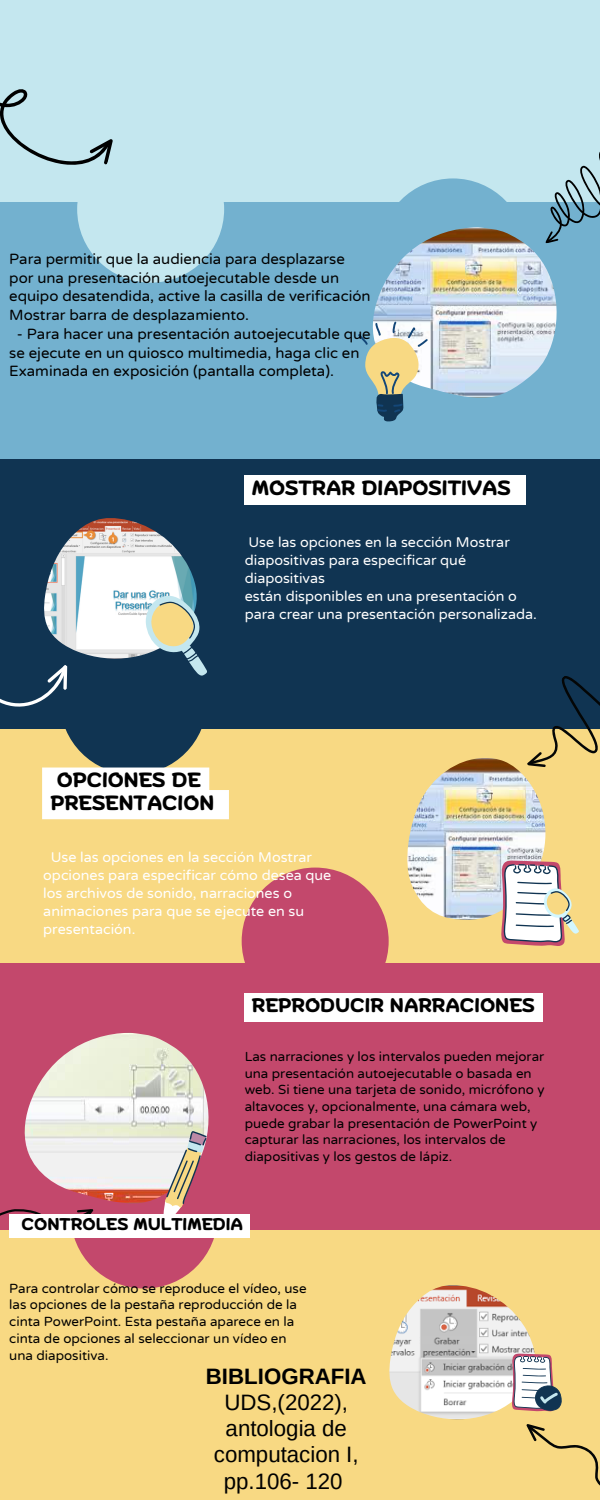
<style>
.page{position:relative;width:600px;height:1500px;background:#f8d983}
.page>*{position:absolute;margin:0;border:0;box-sizing:border-box;transform-origin:0 0}
.t1{font:22.3px/26.2px "Arimo";color:#000;text-align:center}
.t2{font:700 22.3px "Arimo";color:#000}
.t3{font:700 20.6px/22.5px "Biski";color:#000;text-align:center}
.t4{font:700 19.6px "Biski";color:#000}
.t5{font:700 17px "Biski";color:#000}
.t6{font:15px/18.8px "Varela Round";color:#000}
.t7{font:14.3px/18px "Varela Round";color:#fff}
.t8{font:13.4px/16.7px "Varela Round";color:#000}
.t9{font:13.3px/16.7px "Varela Round";color:#000}
</style>
<div class="page">
<div style="left:0;top:0;width:600px;height:244px;background:#c4e7ef"></div>
<div style="left:379px;top:178px;width:147px;height:147px;background:#73b1cf;border-radius:50%"></div>
<div style="left:0;top:454px;width:600px;height:274px;background:#103452"></div>
<div style="left:60px;top:627px;width:147px;height:147px;background:#103452;border-radius:50%"></div>
<div style="left:0;top:203px;width:600px;height:256px;background:#73b1cf"></div>
<div style="left:77px;top:136px;width:147px;height:147px;background:#c4e7ef;border-radius:50%"></div>
<div style="left:71px;top:1142px;width:147px;height:147px;background:#c3486c;border-radius:50%"></div>
<div style="left:0;top:963px;width:600px;height:266px;background:#c3486c"></div>
<div style="left:242px;top:868px;width:147px;height:147px;background:#c3486c;border-radius:50%"></div>
<svg style="left:0;top:89px;width:113px;height:76px"></svg>
<img style="left:373px;top:227px;width:184px;height:171px">
<svg style="left:358px;top:321px;width:70px;height:101px"></svg>
<img style="left:44px;top:518px;width:153px;height:141px">
<img style="left:407px;top:758px;width:139px;height:162px">
<svg style="left:542px;top:152px;width:58px;height:92px"></svg>
<svg style="left:144px;top:590px;width:63px;height:86px"></svg>
<svg style="left:501px;top:861px;width:78px;height:85px"></svg>
<img style="left:24px;top:1033px;width:185px;height:170px">
<svg style="left:163px;top:1131px;width:44px;height:83px"></svg>
<img style="left:389px;top:1285px;width:148px;height:134px">
<svg style="left:512px;top:1354px;width:50px;height:57px;background:#b8b1b0"></svg>
<svg style="left:0;top:620px;width:77px;height:109px"></svg>
<svg style="left:500px;top:676px;width:100px;height:124px"></svg>
<svg style="left:0;top:1209px;width:93px;height:23px"></svg>
<svg style="left:526px;top:1424px;width:74px;height:62px"></svg>
<div style="left:10px;top:1214px;width:240px;height:23px;background:#fff"></div>
<div style="left:244px;top:993px;width:299px;height:28px;background:#fff"></div>
<div style="left:244px;top:475px;width:282px;height:29px;background:#fff"></div>
<div style="left:42px;top:768px;width:187px;height:51px;background:#fff"></div>
<p class="t6" style="left:9px;top:250px;width:363px">Para permitir que la audiencia para desplazarse por una presentación autoejecutable desde un equipo desatendida, active la casilla de verificación Mostrar barra de desplazamiento.</p>
<p class="t6" style="left:9px;top:325px;width:363px;text-indent:8px">- Para hacer una presentación autoejecutable que se ejecute en un quiosco multimedia, haga clic en<br>Examinada en exposición (pantalla completa).</p>
<h2 class="t3" style="left:252px;top:478px;width:260px">MOSTRAR DIAPOSITIVAS</h2>
<p class="t7" style="left:245px;top:533px;width:294px">Use las opciones en la sección Mostrar diapositivas para especificar qué diapositivas<br>está n disponibles en una presentación o para crear una presentación personalizada.</p>
<h2 class="t3" style="left:50px;top:771px;width:165px">OPCIONES DE<br>PRESENTACION</h2>
<p class="t7" style="left:43px;top:848px;width:290px;text-indent:7px">Use las opciones en la sección Mostrar opciones para especificar cómo desea que los archivos de sonido, narraciones o animaciones para que se ejecute en su presentación.</p>
<h3 class="t4" style="left:252px;top:997px;width:284px">REPRODUCIR NARRACIONES</h3>
<p class="t9" style="left:245px;top:1048px;width:301px">Las narraciones y los intervalos pueden mejorar una presentación autoejecutable o basada en web. Si tiene una tarjeta de sonido, micrófono y altavoces y, opcionalmente, una cá mara web, puede grabar la presentación de PowerPoint y capturar las narraciones, los intervalos de diapositivas y los gestos de lá piz.</p>
<p class="t5" style="left:22px;top:1217px;width:223px">CONTROLES MULTIMEDIA</p>
<p class="t8" style="left:9px;top:1280px;width:299px">Para controlar cómo se reproduce el vídeo, use las opciones de la pestaña reproducción de la cinta PowerPoint. Esta pestaña aparece en la cinta de opciones al seleccionar un vídeo en una diapositiva.</p>
<h1 class="t2" style="left:206px;top:1364px;width:162px">BIBLIOGRAFIA</h1>
<h1 class="t1" style="left:214px;top:1389px;width:146px">UDS,(2022), antologia de computacion I, pp.106- 120</h1>
</div>
